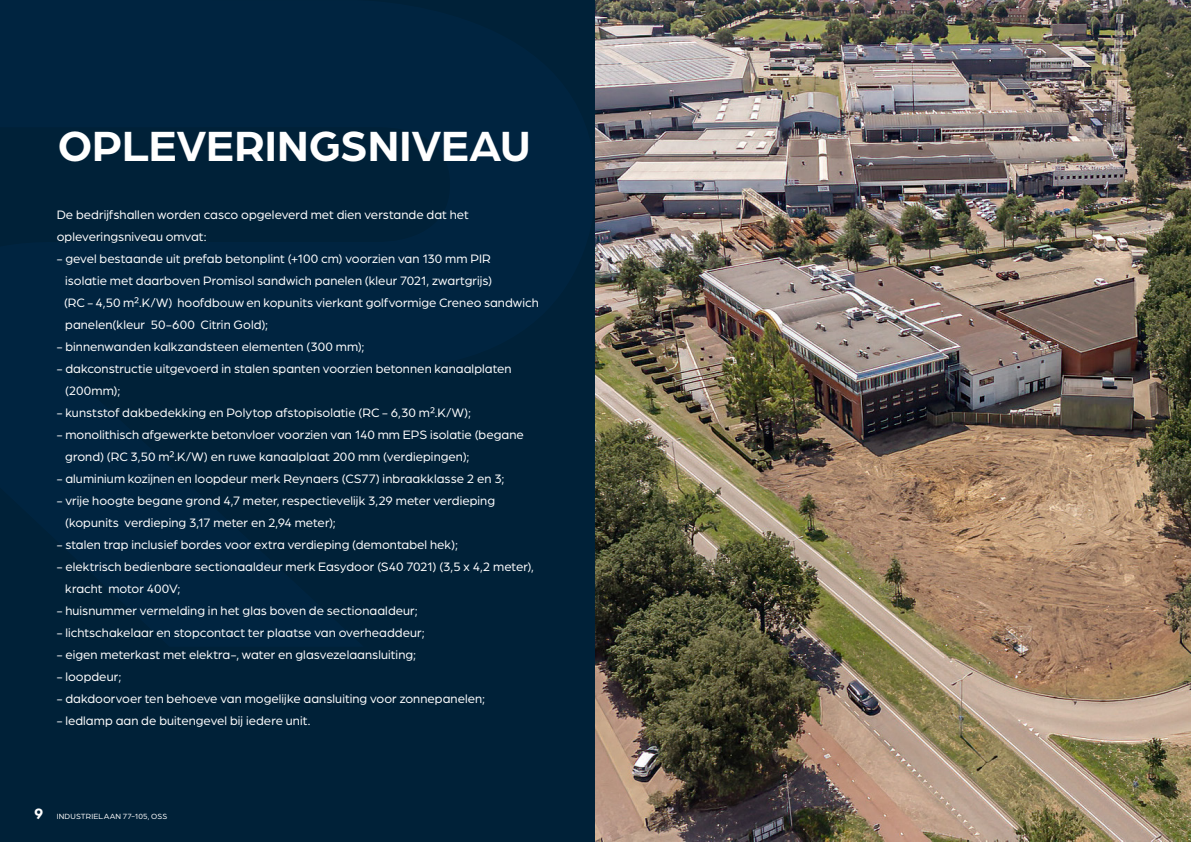
<style>
.page{position:relative;width:1191px;height:842px;background:#fff}
.page>*{position:absolute;margin:0;border:0;box-sizing:border-box;transform-origin:0 0}
.Koppen_groot_wit{font:700 45px "Arboria";letter-spacing:-.005em;color:#fff}
.Broodtekst_wit{font:13px "Arboria";letter-spacing:.005em;color:#fff}
.t1{font:8px "Arboria";letter-spacing:.02em;color:#fff}
.s1{font-weight:700;font-size:16px}
</style>
<div class="page">
<div style="left:0;top:0;width:595px;height:842px;background:#002138"></div>
<img style="left:595px;top:0;width:596px;height:842px">
<p class="Koppen_groot_wit" style="left:58px;top:115px;width:474px">OPLEVERINGSNIVEAU</p>
<p class="Broodtekst_wit" style="left:57px;top:206px;width:413px">De bedrijfshallen worden casco opgeleverd met dien verstande dat het</p>
<p class="Broodtekst_wit" style="left:57px;top:228px;width:151px">opleveringsniveau omvat:</p>
<p class="Broodtekst_wit" style="left:57px;top:250px;width:435px">- gevel bestaande uit prefab betonplint (+100 cm) voorzien van 130 mm PIR</p>
<p class="Broodtekst_wit" style="left:65px;top:272px;width:428px">isolatie met daarboven Promisol sandwich panelen (kleur 7021, zwartgrijs)</p>
<p class="Broodtekst_wit" style="left:64px;top:294px;width:476px">(RC - 4,50 m².K/W) hoofdbouw en kopunits vierkant golfvormige Creneo sandwich</p>
<p class="Broodtekst_wit" style="left:65px;top:316px;width:204px">panelen(kleur 50-600 Citrin Gold);</p>
<p class="Broodtekst_wit" style="left:57px;top:338px;width:309px">- binnenwanden kalkzandsteen elementen (300 mm);</p>
<p class="Broodtekst_wit" style="left:57px;top:360px;width:456px">- dakconstructie uitgevoerd in stalen spanten voorzien betonnen kanaalplaten</p>
<p class="Broodtekst_wit" style="left:65px;top:382px;width:57px">(200mm);</p>
<p class="Broodtekst_wit" style="left:57px;top:404px;width:416px">- kunststof dakbedekking en Polytop afstopisolatie (RC - 6,30 m².K/W);</p>
<p class="Broodtekst_wit" style="left:57px;top:426px;width:469px">- monolithisch afgewerkte betonvloer voorzien van 140 mm EPS isolatie (begane</p>
<p class="Broodtekst_wit" style="left:65px;top:448px;width:406px">grond) (RC 3,50 m².K/W) en ruwe kanaalplaat 200 mm (verdiepingen);</p>
<p class="Broodtekst_wit" style="left:57px;top:470px;width:449px">- aluminium kozijnen en loopdeur merk Reynaers (CS77) inbraakklasse 2 en 3;</p>
<p class="Broodtekst_wit" style="left:57px;top:492px;width:440px">- vrije hoogte begane grond 4,7 meter, respectievelijk 3,29 meter verdieping</p>
<p class="Broodtekst_wit" style="left:65px;top:514px;width:272px">(kopunits verdieping 3,17 meter en 2,94 meter);</p>
<p class="Broodtekst_wit" style="left:57px;top:536px;width:403px">- stalen trap inclusief bordes voor extra verdieping (demontabel hek);</p>
<p class="Broodtekst_wit" style="left:57px;top:558px;width:479px">- elektrisch bedienbare sectionaaldeur merk Easydoor (S40 7021) (3,5 x 4,2 meter),</p>
<p class="Broodtekst_wit" style="left:65px;top:580px;width:117px">kracht motor 400V;</p>
<p class="Broodtekst_wit" style="left:57px;top:602px;width:362px">- huisnummer vermelding in het glas boven de sectionaaldeur;</p>
<p class="Broodtekst_wit" style="left:57px;top:624px;width:369px">- lichtschakelaar en stopcontact ter plaatse van overheaddeur;</p>
<p class="Broodtekst_wit" style="left:57px;top:646px;width:361px">- eigen meterkast met elektra-, water en glasvezelaansluiting;</p>
<p class="Broodtekst_wit" style="left:57px;top:668px;width:66px">- loopdeur;</p>
<p class="Broodtekst_wit" style="left:57px;top:690px;width:430px">- dakdoorvoer ten behoeve van mogelijke aansluiting voor zonnepanelen;</p>
<p class="Broodtekst_wit" style="left:57px;top:712px;width:255px">- ledlamp aan de buitengevel bij iedere unit.</p>
<p class="t1" style="left:34px;top:811px;width:135px"><span class="s1">9</span> INDUSTRIELAAN 77-105, OSS</p>
</div>
